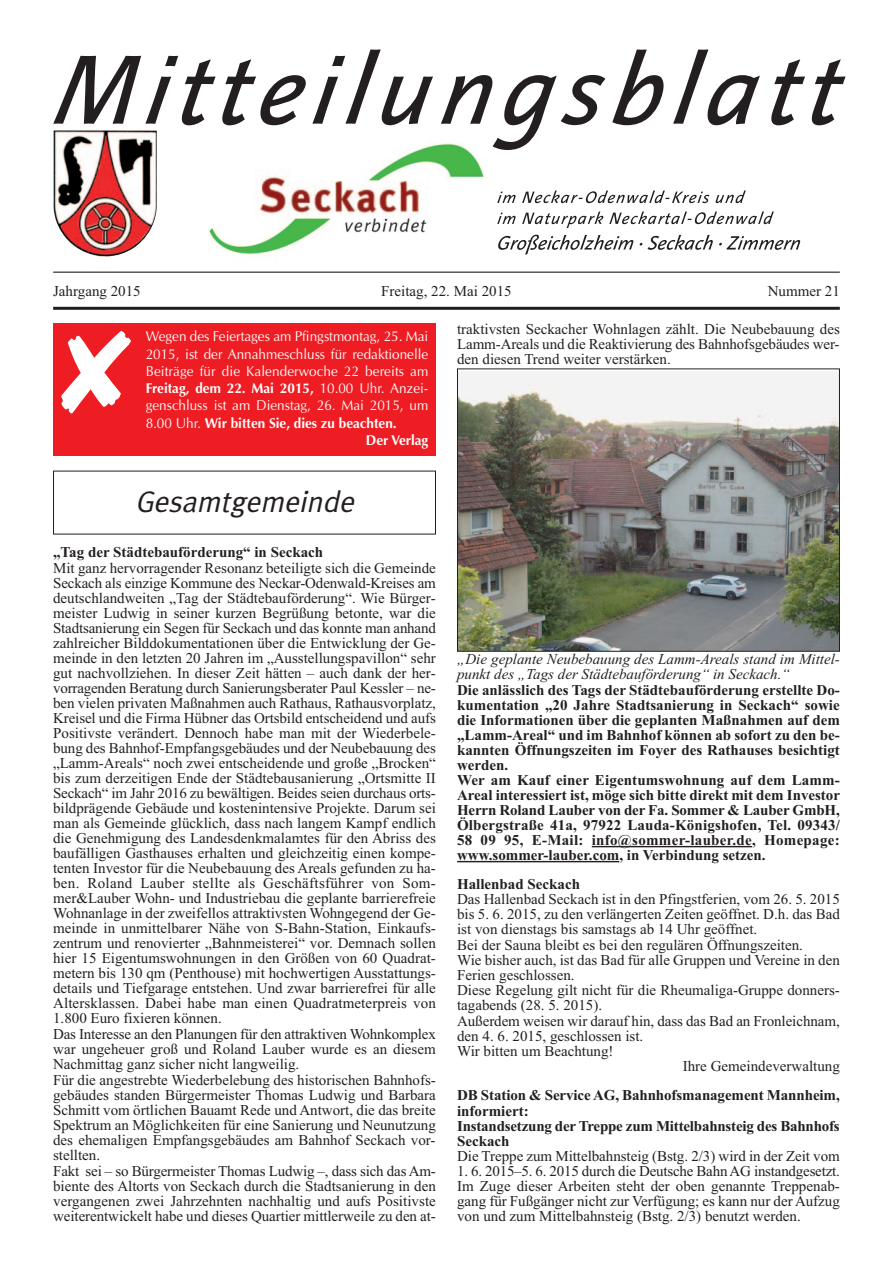
<style>
.page{position:relative;width:893px;height:1263px;background:#fff}
.page>*{position:absolute;margin:0;border:0;box-sizing:border-box;transform-origin:0 0}
.t1{font:italic 30px "Meta";color:#231f20}
.t2{font:15px/15px "Times";color:#231f20;text-align:justify}
.t3{font:700 15px/15px "Times";color:#231f20}
.t4{font:italic 15px/15px "Times";color:#231f20}
.t5{font:14.25px "Optima";color:#fff;scale:.95 1}
.t6{font:700 14.25px "Optima";color:#fff;scale:.95 1}
.s1{font-weight:400}
</style>
<div class="page">
<svg style="left:811px;top:59px;width:34px;height:66px"></svg>
<svg style="left:53px;top:49px;width:752px;height:205px"></svg>
<hr style="left:53px;top:272px;width:787px;height:1px;background:#231f20">
<hr style="left:53px;top:307px;width:787px;height:3px;background:#231f20">
<img style="left:54px;top:131px;width:103px;height:126px">
<img style="left:198px;top:136px;width:288px;height:119px">
<div style="left:53px;top:323px;width:383px;height:133px;background:#ee1d23"></div>
<svg style="left:67px;top:331px;width:64px;height:37px"></svg>
<hr style="left:592px;top:846px;width:160px;height:1px;background:#231f20">
<hr style="left:457px;top:861px;width:162px;height:1px;background:#231f20">
<svg style="left:53px;top:368px;width:787px;height:284px"></svg>
<p class="t2" style="left:53px;top:285px;width:89px">Jahrgang 2015</p>
<p class="t2" style="left:381px;top:285px;width:132px">Freitag, 22. Mai 2015</p>
<p class="t2" style="left:768px;top:285px;width:74px">Nummer 21</p>
<p class="t5" style="left:146px;top:331px;width:299px">Wegen des Feiertages am Pfingstmontag, 25. Mai</p>
<p class="t5" style="left:146px;top:348px;width:299px">2015, ist der Annahmeschluss für redaktionelle</p>
<p class="t5" style="left:146px;top:365px;width:299px">Beiträge für die Kalenderwoche 22 bereits am</p>
<p class="t6" style="left:146px;top:382px;width:299px">Freitag, dem 22. Mai 2015, <span class="s1">10.00 Uhr. Anzei-</span></p>
<p class="t5" style="left:146px;top:400px;width:299px">genschluss ist am Dienstag, 26. Mai 2015, um</p>
<p class="t6" style="left:146px;top:417px;width:266px"><span class="s1">8.00 Uhr.</span> Wir bitten Sie, dies zu beachten.</p>
<p class="t6" style="left:366px;top:434px;width:67px">Der Verlag</p>
<p class="t2" style="left:457px;top:322px;width:384px">traktivsten Seckacher Wohnlagen zählt. Die Neubebauung des Lamm-Areals und die Reaktivierung des Bahnhofsgebäudes wer&shy;den diesen Trend weiter verstärken.</p>
<h1 class="t1" style="left:135px;top:490px;width:226px">Gesamtgemeinde</h1>
<p class="t3" style="left:53px;top:546px;width:272px">„Tag der Städtebauförderung“ in Seckach</p>
<p class="t2" style="left:53px;top:562px;width:384px;text-align:left">Mit ganz hervorragender Resonanz beteiligte sich die Gemeinde Seckach als einzige Kommune des Neckar-Odenwald-Kreises am deutschlandweiten „Tag der Städtebauförderung“. Wie Bürger&shy;meister Ludwig in seiner kurzen Begrüßung betonte, war die Stadtsanierung ein Segen für Seckach und das konnte man anhand zahlreicher Bilddokumentationen über die Entwicklung der Ge&shy;meinde in den letzten 20 Jahren im „Ausstellungspavillon“ sehr gut nachvollziehen. In dieser Zeit hätten – auch dank der her&shy;vorragenden Beratung durch Sanierungsberater Paul Kessler – ne&shy;ben vielen privaten Maßnahmen auch Rathaus, Rathausvorplatz, Kreisel und die Firma Hübner das Ortsbild entscheidend und aufs Positivste verändert. Dennoch habe man mit der Wiederbele&shy;bung des Bahnhof-Empfangsgebäudes und der Neubebauung des „Lamm-Areals“ noch zwei entscheidende und große „Brocken“ bis zum derzeitigen Ende der Städtebausanierung „Ortsmitte II Seckach“ im Jahr 2016 zu bewältigen. Beides seien durchaus orts&shy;bildprägende Gebäude und kostenintensive Projekte. Darum sei man als Gemeinde glücklich, dass nach langem Kampf endlich die Genehmigung des Landesdenkmalamtes für den Abriss des baufälligen Gasthauses erhalten und gleichzeitig einen kompe&shy;tenten Investor für die Neubebauung des Areals gefunden zu ha&shy;ben. Roland Lauber stellte als Geschäftsführer von Som&shy;mer&amp;Lauber Wohn- und Industriebau die geplante barrierefreie Wohnanlage in der zweifellos attraktivsten Wohngegend der Ge&shy;meinde in unmittelbarer Nähe von S-Bahn-Station, Einkaufs&shy;zentrum und renovierter „Bahnmeisterei“ vor. Demnach sollen hier 15 Eigentumswohnungen in den Größen von 60 Quadrat&shy;metern bis 130 qm (Penthouse) mit hochwertigen Ausstattungs&shy;details und Tiefgarage entstehen. Und zwar barrierefrei für alle Altersklassen. Dabei habe man einen Quadratmeterpreis von 1.800 Euro fixieren können.<br>Das Interesse an den Planungen für den attraktiven Wohnkomplex war ungeheuer groß und Roland Lauber wurde es an diesem Nachmittag ganz sicher nicht langweilig.<br>Für die angestrebte Wiederbelebung des historischen Bahnhofs&shy;gebäudes standen Bürgermeister Thomas Ludwig und Barbara Schmitt vom örtlichen Bauamt Rede und Antwort, die das breite Spektrum an Möglichkeiten für eine Sanierung und Neunutzung des ehemaligen Empfangsgebäudes am Bahnhof Seckach vor&shy;stellten.<br>Fakt sei – so Bürgermeister Thomas Ludwig –, dass sich das Am&shy;biente des Altorts von Seckach durch die Stadtsanierung in den vergangenen zwei Jahrzehnten nachhaltig und aufs Positivste weiterentwickelt habe und dieses Quartier mittlerweile zu den at-</p>
<p class="t4" style="left:457px;top:653px;width:384px">„Die geplante Neubebauung des Lamm-Areals stand im Mittel&shy;punkt des „Tags der Städtebauförderung“ in Seckach.“</p>
<p class="t3" style="left:457px;top:684px;width:384px">Die anlässlich des Tags der Städtebauförderung erstellte Do&shy;kumentation „20 Jahre Stadtsanierung in Seckach“ sowie die Informationen über die geplanten Maßnahmen auf dem „Lamm-Areal“ und im Bahnhof können ab sofort zu den be&shy;kannten Öffnungszeiten im Foyer des Rathauses besichtigt werden.<br>Wer am Kauf einer Eigentumswohnung auf dem Lamm-Areal interessiert ist, möge sich bitte direkt mit dem Investor Herrn Roland Lauber von der Fa. Sommer &amp; Lauber GmbH, Ölbergstraße 41a, 97922 Lauda-Königshofen, Tel. 09343/ 58 09 95, E-Mail: info@sommer-lauber.de, Homepage: www.sommer-lauber.com, in Verbindung setzen.</p>
<p class="t3" style="left:457px;top:878px;width:124px">Hallenbad Seckach</p>
<p class="t2" style="left:457px;top:893px;width:384px">Das Hallenbad Seckach ist in den Pfingstferien, vom 26. 5. 2015</p>
<p class="t2" style="left:457px;top:908px;width:384px">bis 5. 6. 2015, zu den verlängerten Zeiten geöffnet. D.h. das Bad</p>
<p class="t2" style="left:457px;top:923px;width:302px">ist von dienstags bis samstags ab 14 Uhr geöffnet.</p>
<p class="t2" style="left:457px;top:938px;width:347px">Bei der Sauna bleibt es bei den regulären Öffnungszeiten.</p>
<p class="t2" style="left:457px;top:954px;width:384px">Wie bisher auch, ist das Bad für alle Gruppen und Vereine in den</p>
<p class="t2" style="left:457px;top:969px;width:119px">Ferien geschlossen.</p>
<p class="t2" style="left:457px;top:984px;width:384px">Diese Regelung gilt nicht für die Rheumaliga-Gruppe donners-</p>
<p class="t2" style="left:457px;top:999px;width:146px">tagabends (28. 5. 2015).</p>
<p class="t2" style="left:457px;top:1014px;width:384px">Außerdem weisen wir darauf hin, dass das Bad an Fronleichnam,</p>
<p class="t2" style="left:457px;top:1029px;width:188px">den 4. 6. 2015, geschlossen ist.</p>
<p class="t2" style="left:457px;top:1045px;width:158px">Wir bitten um Beachtung!</p>
<p class="t2" style="left:683px;top:1060px;width:159px">Ihre Gemeindeverwaltung</p>
<p class="t3" style="left:457px;top:1089px;width:384px">DB Station &amp; Service AG, Bahnhofsmanagement Mannheim, informiert:<br>Instandsetzung der Treppe zum Mittelbahnsteig des Bahnhofs Seckach</p>
<p class="t2" style="left:457px;top:1150px;width:384px">Die Treppe zum Mittelbahnsteig (Bstg. 2/3) wird in der Zeit vom</p>
<p class="t2" style="left:457px;top:1165px;width:384px">1. 6. 2015–5. 6. 2015 durch die Deutsche Bahn AG instandgesetzt.<br>Im Zuge dieser Arbeiten steht der oben genannte Treppenab&shy;gang für Fußgänger nicht zur Verfügung; es kann nur der Aufzug von und zum Mittelbahnsteig (Bstg. 2/3) benutzt werden.</p>
</div>
